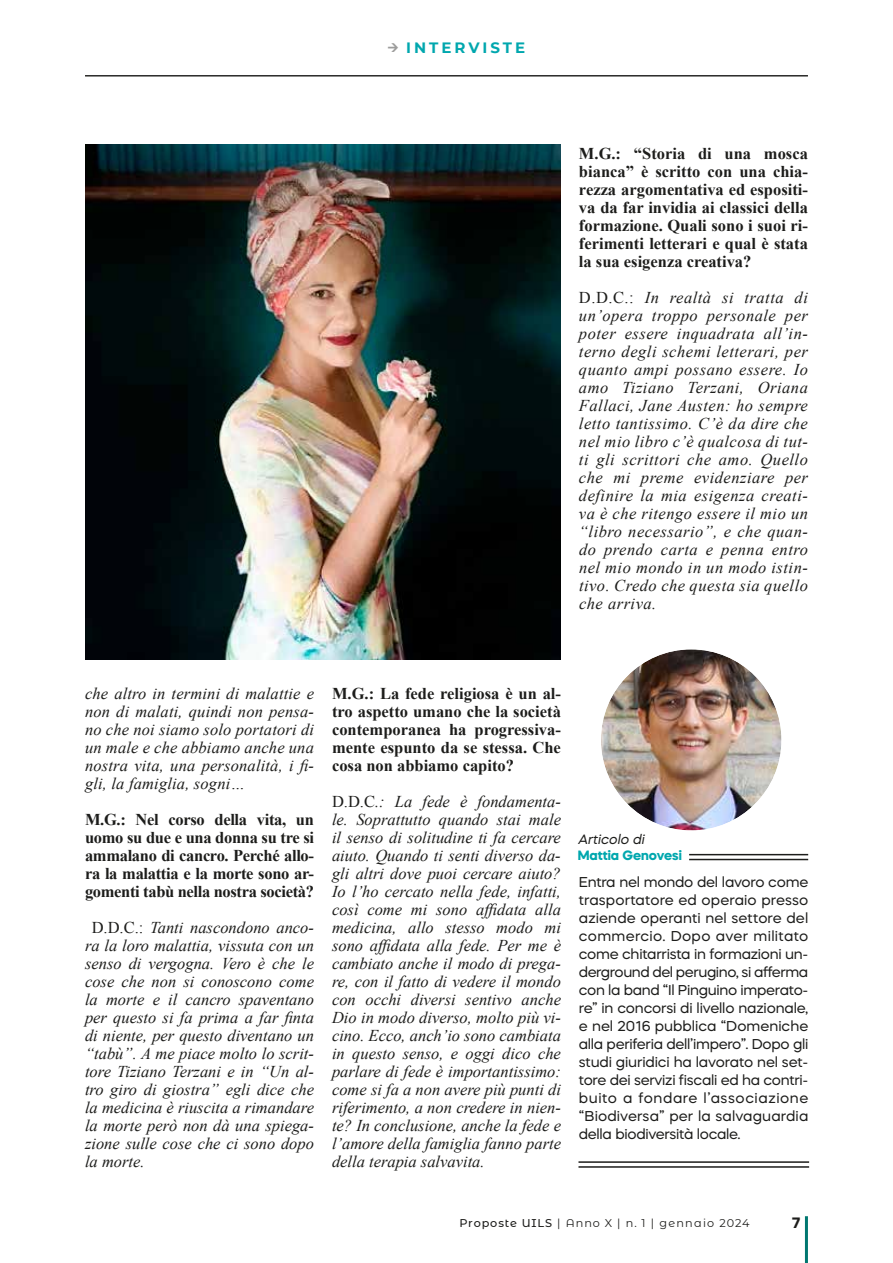
<style>
.page{position:relative;width:893px;height:1263px;background:#fff}
.page>*{position:absolute;margin:0;border:0;box-sizing:border-box;transform-origin:0 0}
.t1{font:italic 16.5px/18px "Times New Roman";color:#1d1d1b;text-align:justify}
.t2{font:700 16.5px/18px "Times New Roman";color:#1d1d1b;text-align:justify}
.t3{font:700 15px "Montserrat";letter-spacing:.2em;color:#00a7ae}
.t4{font:700 15px "Mazzard H";color:#1d1d1b}
.t5{font:14.25px/18px "Mazzard H";letter-spacing:-.02em;color:#1d1d1b;text-align:justify}
.t6{font:700 13.5px "Mazzard H";color:#00a7ae}
.t7{font:italic 13.5px "Mazzard H";color:#1d1d1b}
.t8{font:11.25px "Montserrat Alternates";letter-spacing:.095em;color:#1d1d1b}
.s1{font-style:normal}
.s2{font-weight:500}
</style>
<div class="page">
<hr style="left:805px;top:1216px;width:3px;height:47px;background:#007770">
<hr style="left:85px;top:76px;width:723px;height:1px;background:#1d1d1b">
<hr style="left:689px;top:854px;width:119px;height:1px;background:#1d1d1b">
<hr style="left:689px;top:859px;width:119px;height:1px;background:#1d1d1b">
<hr style="left:578px;top:1161px;width:231px;height:2px;background:#1d1d1b">
<hr style="left:578px;top:1166px;width:231px;height:2px;background:#1d1d1b">
<img style="left:601px;top:649px;width:180px;height:181px;border-radius:90px">
<div style="left:591px;top:640px;width:200px;height:200px;border:9px solid #fff;border-radius:50%"></div>
<img style="left:85px;top:145px;width:476px;height:514px">
<p class="t3" style="left:406px;top:37px;width:121px">INTERVISTE</p>
<p class="t2" style="left:579px;top:144px;width:230px">M.G.: “Storia di una mosca bianca” è scritto con una chia&shy;rezza argomentativa ed espositi&shy;va da far invidia ai classici della formazione. Quali sono i suoi ri&shy;ferimenti letterari e qual è stata la sua esigenza creativa?</p>
<p class="t1" style="left:579px;top:288px;width:231px"><span class="s1">D.D.C.:</span> In realtà si tratta di un’opera troppo personale per poter essere inquadrata all’in&shy;terno degli schemi letterari, per quanto ampi possano essere. Io amo Tiziano Terzani, Oriana Fallaci, Jane Austen: ho sempre letto tantissimo. C’è da dire che nel mio libro c’è qualcosa di tut&shy;ti gli scrittori che amo. Quello che mi preme evidenziare per definire la mia esigenza creati&shy;va è che ritengo essere il mio un “libro necessario”, e che quan&shy;do prendo carta e penna entro nel mio mondo in un modo istin&shy;tivo. Credo che questa sia quello che arriva.</p>
<p class="t1" style="left:85px;top:684px;width:230px">che altro in termini di malattie e non di malati, quindi non pensa&shy;no che noi siamo solo portatori di un male e che abbiamo anche una nostra vita, una personalità, i fi&shy;gli, la famiglia, sogni…</p>
<p class="t2" style="left:85px;top:810px;width:230px">M.G.: Nel corso della vita, un uomo su due e una donna su tre si ammalano di cancro. Perché allo&shy;ra la malattia e la morte sono ar&shy;gomenti tabù nella nostra società?</p>
<p class="t1" style="left:85px;top:918px;width:230px;text-indent:7px"><span class="s1">D.D.C.:</span> Tanti nascondono anco&shy;ra la loro malattia, vissuta con un senso di vergogna. Vero è che le cose che non si conoscono come la morte e il cancro spaventano per questo si fa prima a far finta di niente, per questo diventano un “tabù”. A me piace molto lo scrit&shy;tore Tiziano Terzani e in “Un al&shy;tro giro di giostra” egli dice che la medicina è riuscita a rimandare la morte però non dà una spiega&shy;zione sulle cose che ci sono dopo la morte.</p>
<p class="t2" style="left:332px;top:684px;width:230px">M.G.: La fede religiosa è un al&shy;tro aspetto umano che la società contemporanea ha progressiva&shy;mente espunto da se stessa. Che cosa non abbiamo capito?</p>
<p class="t1" style="left:332px;top:792px;width:230px"><span class="s1">D.D.C</span>.: La fede è fondamenta&shy;le. Soprattutto quando stai male il senso di solitudine ti fa cercare aiuto. Quando ti senti diverso da&shy;gli altri dove puoi cercare aiuto?<br>Io l’ho cercato nella fede, infatti, così come mi sono affidata alla medicina, allo stesso modo mi sono affidata alla fede. Per me è cambiato anche il modo di prega&shy;re, con il fatto di vedere il mondo con occhi diversi sentivo anche Dio in modo diverso, molto più vi&shy;cino. Ecco, anch’io sono cambiata in questo senso, e oggi dico che parlare di fede è importantissimo: come si fa a non avere più punti di riferimento, a non credere in nien&shy;te? In conclusione, anche la fede e l’amore della famiglia fanno parte della terapia salvavita.</p>
<p class="t7" style="left:578px;top:831px;width:71px">Articolo di</p>
<p class="t6" style="left:578px;top:847px;width:106px">Mattia Genovesi</p>
<p class="t5" style="left:579px;top:873px;width:231px">Entra nel mondo del lavoro come trasportatore ed operaio presso aziende operanti nel settore del commercio. Dopo aver militato come chitarrista in formazioni un&shy;derground del perugino, si afferma con la band “Il Pinguino imperato&shy;re” in concorsi di livello nazionale, e nel 2016 pubblica “Domeniche alla periferia dell’impero”. Dopo gli studi giuridici ha lavorato nel set&shy;tore dei servizi fiscali ed ha contri&shy;buito a fondare l’associazione “Biodiversa” per la salvaguardia della biodiversità locale.</p>
<p class="t8" style="left:459px;top:1215px;width:291px"><span class="s2">Proposte UILS</span> | Anno X | n. 1 | gennaio 2024</p>
<p class="t4" style="left:792px;top:1212px;width:10px">7</p>
</div>
